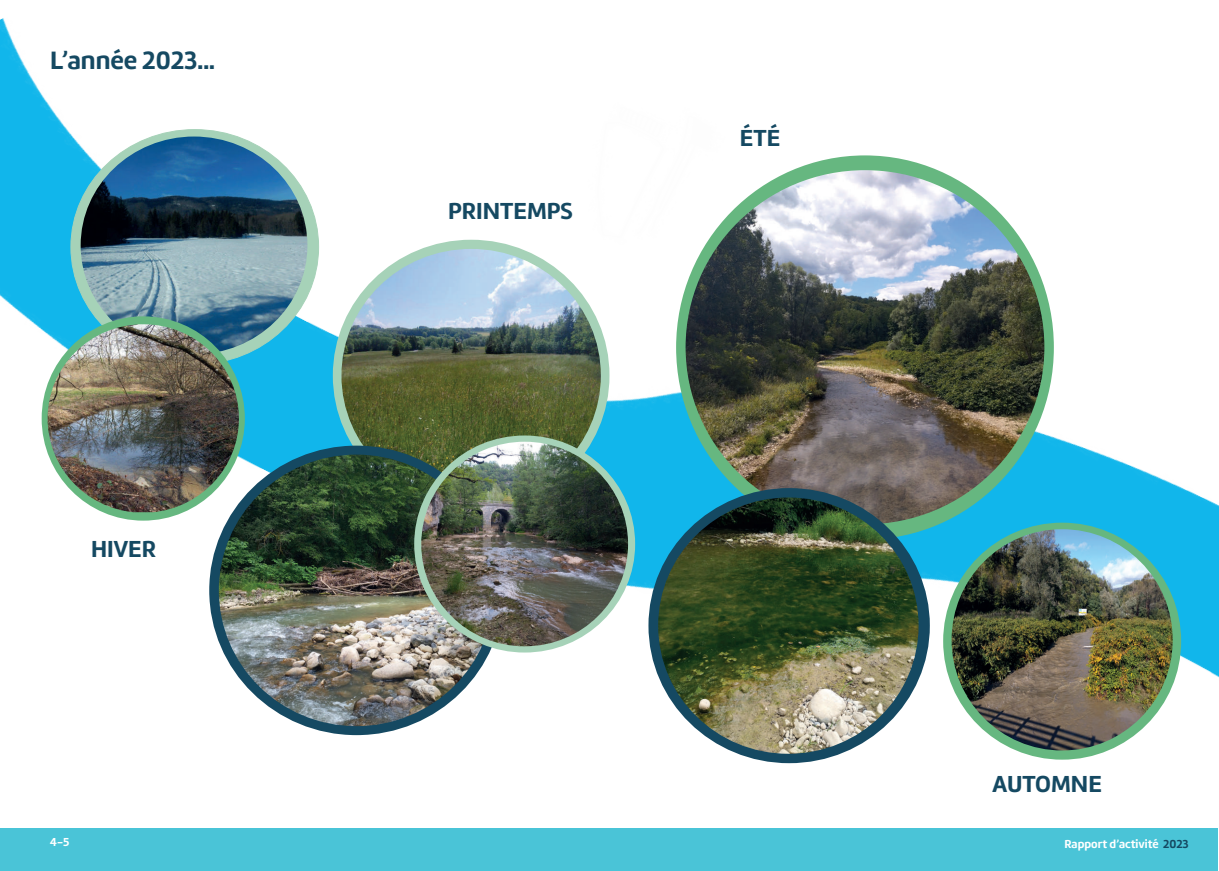
<style>
.page{position:relative;width:1219px;height:871px;background:#fff}
.page>*{position:absolute;margin:0;border:0;box-sizing:border-box;transform-origin:0 0}
.t1{font:700 26px "Amelia";color:#154962}
.t2{font:700 24px "Amelia";color:#154962}
.t3{font:700 12px "Amelia";color:#fff}
.s1{color:#154962}
</style>
<div class="page">
<img style="left:0;top:18px;width:1219px;height:746px">
<div style="left:0;top:827px;width:1218px;height:43px;background:#4ac4d7"></div>
<div style="left:71px;top:129px;width:248px;height:235px;background:#a6d2b8;border-radius:50%"></div>
<img style="left:81px;top:136px;width:226px;height:218px">
<div style="left:676px;top:155px;width:378px;height:384px;background:#66b780;border-radius:50%"></div>
<img style="left:686px;top:170px;width:358px;height:354px">
<div style="left:943px;top:522px;width:238px;height:237px;background:#66b780;border-radius:50%"></div>
<img style="left:952px;top:529px;width:221px;height:221px;border-radius:111px">
<div style="left:333px;top:240px;width:276px;height:271px;background:#a6d2b8;border-radius:50%"></div>
<img style="left:341px;top:249px;width:260px;height:205px">
<div style="left:209px;top:445px;width:295px;height:289px;background:#154962;border-radius:50%"></div>
<img style="left:219px;top:454px;width:275px;height:272px">
<div style="left:414px;top:435px;width:221px;height:217px;background:#a6d2b8;border-radius:50%"></div>
<img style="left:421px;top:441px;width:207px;height:205px">
<div style="left:42px;top:316px;width:203px;height:204px;background:#66b780;border-radius:50%"></div>
<img style="left:48px;top:324px;width:191px;height:188px">
<div style="left:648px;top:488px;width:282px;height:275px;background:#154962;border-radius:50%"></div>
<img style="left:658px;top:497px;width:261px;height:256px">
<p class="t1" style="left:50px;top:45px;width:166px">L’année 2023...</p>
<p class="t2" style="left:91px;top:534px;width:66px">HIVER</p>
<p class="t2" style="left:448px;top:196px;width:126px">PRINTEMPS</p>
<p class="t2" style="left:740px;top:124px;width:42px">ÉTÉ</p>
<p class="t2" style="left:992px;top:769px;width:111px">AUTOMNE</p>
<p class="t3" style="left:50px;top:835px;width:21px">4-5</p>
<p class="t3" style="left:1064px;top:836px;width:126px">Rapport d’activité <span class="s1">2023</span></p>
</div>
